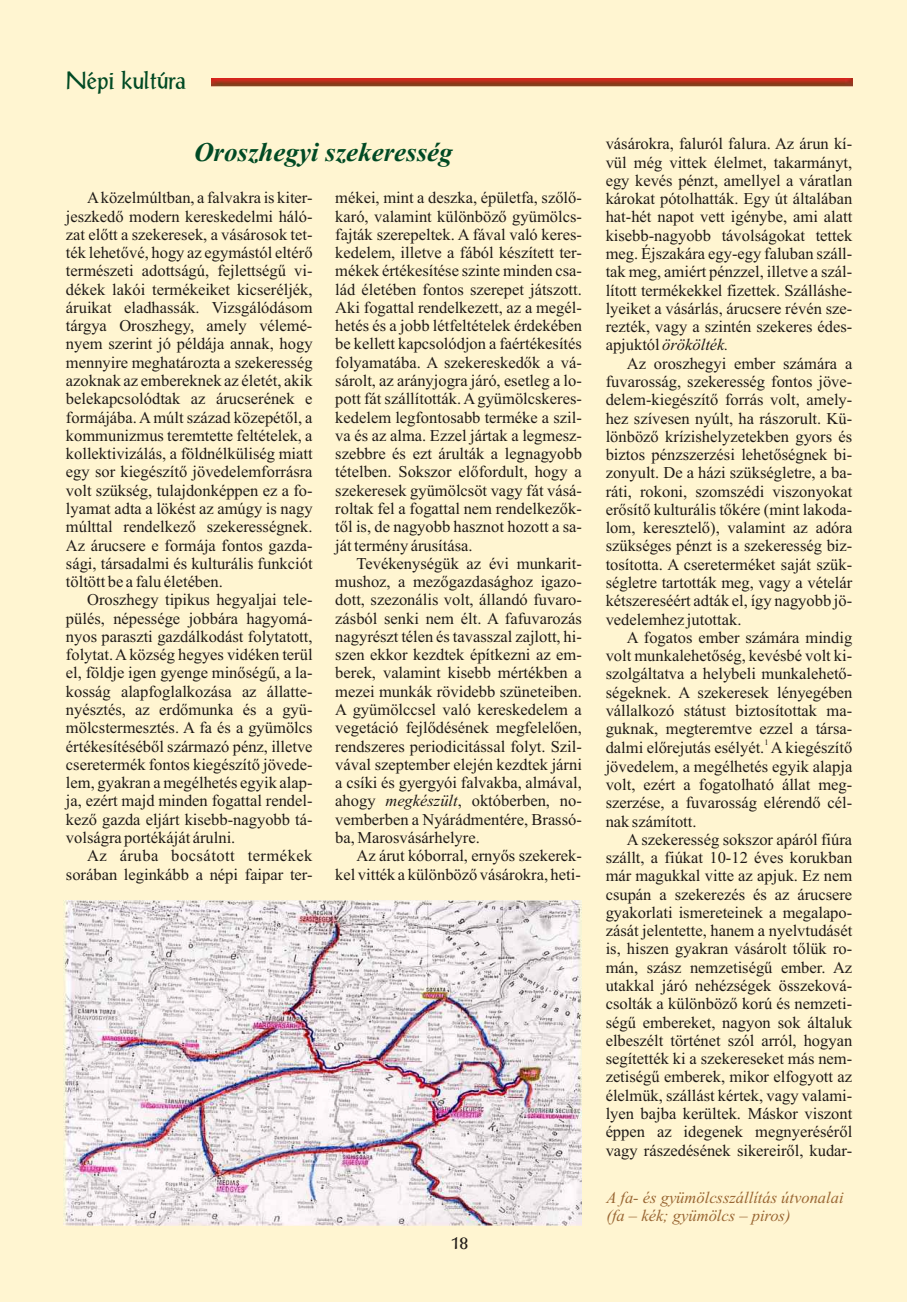
<style>
.page{position:relative;width:907px;height:1302px;background:#fff5d1}
.page>*{position:absolute;margin:0;border:0;box-sizing:border-box;transform-origin:0 0}
.t1{font:italic 700 27px "Times New Roman";color:#004a24}
.t2{font:24px "Antiqua Light SSK";color:#004a24}
.t3{font:18px "Antiqua Light SSK";color:#1f1a17}
.t4{font:16.5px/18.3px "Times New Roman";color:#1f1a17;text-align:justify}
.t5{font:italic 16.5px/18.3px "Times New Roman";color:#963}
.t6{font:8.25px "Times New Roman";color:#1f1a17}
.s1{font-style:italic}
</style>
<div class="page">
<img style="left:211px;top:78px;width:641px;height:8px">
<img style="left:64px;top:900px;width:518px;height:325px">
<h2 class="t2" style="left:66px;top:66px;width:122px">Népi kultúra</h2>
<h1 class="t1" style="left:194px;top:143px;width:260px">Oroszhegyi szekeresség</h1>
<p class="t4" style="left:66px;top:190px;width:248px;text-indent:21px">Aközelmúltban, a falvakra is kiter&shy;jeszkedő modern kereskedelmi háló&shy;zat előtt a szekeresek, a vásárosok tet&shy;ték lehetővé, hogy az egymástól eltérő természeti adottságú, fejlettségű vi&shy;dékek lakói termékeiket kicseréljék, áruikat eladhassák. Vizsgálódásom tárgya Oroszhegy, amely vélemé&shy;nyem szerint jó példája annak, hogy mennyire meghatározta a szekeresség azoknak az embereknek az életét, akik belekapcsolódtak az árucserének e formájába. Amúlt század közepétől, a kommunizmus teremtette feltételek, a kollektivizálás, a földnélküliség miatt egy sor kiegészítő jövedelemforrásra volt szükség, tulajdonképpen ez a fo&shy;lyamat adta a lökést az amúgy is nagy múlttal rendelkező szekerességnek.<br>Az árucsere e formája fontos gazda&shy;sági, társadalmi és kulturális funkciót töltött be a falu életében.</p>
<p class="t4" style="left:66px;top:592px;width:248px;text-indent:21px">Oroszhegy tipikus hegyaljai tele&shy;pülés, népessége jobbára hagyomá&shy;nyos paraszti gazdálkodást folytatott, folytat. Aközség hegyes vidéken terül el, földje igen gyenge minőségű, a la&shy;kosság alapfoglalkozása az állatte&shy;nyésztés, az erdőmunka és a gyü&shy;mölcstermesztés. A fa és a gyümölcs értékesítéséből származó pénz, illetve cseretermék fontos kiegészítő jövede&shy;lem, gyakran a megélhetés egyik alap&shy;ja, ezért majd minden fogattal rendel&shy;kező gazda eljárt kisebb-nagyobb tá&shy;volságra portékáját árulni.</p>
<p class="t4" style="left:66px;top:848px;width:248px;text-align:right">Az áruba bocsátott termékek sorában leginkább a népi faipar ter-</p>
<p class="t4" style="left:335px;top:190px;width:248px">mékei, mint a deszka, épületfa, szőlő&shy;karó, valamint különböző gyümölcs&shy;fajták szerepeltek. A fával való keres&shy;kedelem, illetve a fából készített ter&shy;mékek értékesítése szinte minden csa&shy;lád életében fontos szerepet játszott.<br>Aki fogattal rendelkezett, az a megél&shy;hetés és a jobb létfeltételek érdekében be kellett kapcsolódjon a faértékesítés folyamatába. A szekereskedők a vá&shy;sárolt, az arányjogra járó, esetleg a lo&shy;pott fát szállították. Agyümölcskeres&shy;kedelem legfontosabb terméke a szil&shy;va és az alma. Ezzel jártak a legmesz&shy;szebbre és ezt árulták a legnagyobb tételben. Sokszor előfordult, hogy a szekeresek gyümölcsöt vagy fát vásá&shy;roltak fel a fogattal nem rendelkezők&shy;től is, de nagyobb hasznot hozott a sa&shy;ját termény árusítása.</p>
<p class="t4" style="left:335px;top:556px;width:248px;text-indent:21px">Tevékenységük az évi munkarit&shy;mushoz, a mezőgazdasághoz igazo&shy;dott, szezonális volt, állandó fuvaro&shy;zásból senki nem élt. A fafuvarozás nagyrészt télen és tavasszal zajlott, hi&shy;szen ekkor kezdtek építkezni az em&shy;berek, valamint kisebb mértékben a mezei munkák rövidebb szüneteiben.<br>A gyümölccsel való kereskedelem a vegetáció fejlődésének megfelelően, rendszeres periodicitással folyt. Szil&shy;vával szeptember elején kezdtek járni a csíki és gyergyói falvakba, almával, ahogy <span class="s1">megkészült</span>, októberben, no&shy;vemberben a Nyárádmentére, Brassó&shy;ba, Marosvásárhelyre.</p>
<p class="t4" style="left:335px;top:848px;width:248px;text-align:right">Az árut kóborral, ernyős szekerek&shy;kel vitték a különböző vásárokra, heti-</p>
<p class="t3" style="left:450px;top:1232px;width:20px">18</p>
<p class="t4" style="left:606px;top:136px;width:248px">vásárokra, faluról falura. Az árun kí&shy;vül még vittek élelmet, takarmányt, egy kevés pénzt, amellyel a váratlan károkat pótolhatták. Egy út általában hat-hét napot vett igénybe, ami alatt kisebb-nagyobb távolságokat tettek meg. Éjszakára egy-egy faluban száll&shy;tak meg, amiért pénzzel, illetve a szál&shy;lított termékekkel fizettek. Szálláshe&shy;lyeiket a vásárlás, árucsere révén sze&shy;rezték, vagy a szintén szekeres édes&shy;apjuktól <span class="s1">örökölték.</span></p>
<p class="t4" style="left:606px;top:356px;width:248px;text-indent:21px">Az oroszhegyi ember számára a fuvarosság, szekeresség fontos jöve&shy;delem-kiegészítő forrás volt, amely&shy;hez szívesen nyúlt, ha rászorult. Kü&shy;lönböző krízishelyzetekben gyors és biztos pénzszerzési lehetőségnek bi&shy;zonyult. De a házi szükségletre, a ba&shy;ráti, rokoni, szomszédi viszonyokat erősítő kulturális tőkére (mint lakoda&shy;lom, keresztelő), valamint az adóra szükséges pénzt is a szekeresség biz&shy;tosította. A csereterméket saját szük&shy;ségletre tartották meg, vagy a vételár kétszereséért adták el, így nagyobb jö&shy;vedelemhez jutottak.</p>
<p class="t4" style="left:606px;top:630px;width:248px;text-indent:21px">A fogatos ember számára mindig volt munkalehetőség, kevésbé volt ki&shy;szolgáltatva a helybeli munkalehető&shy;ségeknek. A szekeresek lényegében vállalkozó státust biztosítottak ma&shy;guknak, megteremtve ezzel a társa-</p>
<p class="t6" style="left:764px;top:739px;width:6px">1</p>
<p class="t4" style="left:606px;top:740px;width:248px">dalmi előrejutás esélyét. A kiegészítő jövedelem, a megélhetés egyik alapja volt, ezért a fogatolható állat meg&shy;szerzése, a fuvarosság elérendő cél&shy;nak számított.</p>
<p class="t4" style="left:606px;top:832px;width:248px;text-indent:21px">A szekeresség sokszor apáról fiúra szállt, a fiúkat 10-12 éves korukban már magukkal vitte az apjuk. Ez nem csupán a szekerezés és az árucsere gyakorlati ismereteinek a megalapo&shy;zását jelentette, hanem a nyelvtudásét is, hiszen gyakran vásárolt tőlük ro&shy;mán, szász nemzetiségű ember. Az utakkal járó nehézségek összeková&shy;csolták a különböző korú és nemzeti&shy;ségű embereket, nagyon sok általuk elbeszélt történet szól arról, hogyan segítették ki a szekereseket más nem&shy;zetiségű emberek, mikor elfogyott az élelmük, szállást kértek, vagy valami&shy;lyen bajba kerültek. Máskor viszont éppen az idegenek megnyeréséről vagy rászedésének sikereiről, kudar-</p>
<p class="t5" style="left:606px;top:1189px;width:239px">A fa- és gyümölcsszállítás útvonalai (fa – kék; gyümölcs – piros)</p>
</div>
